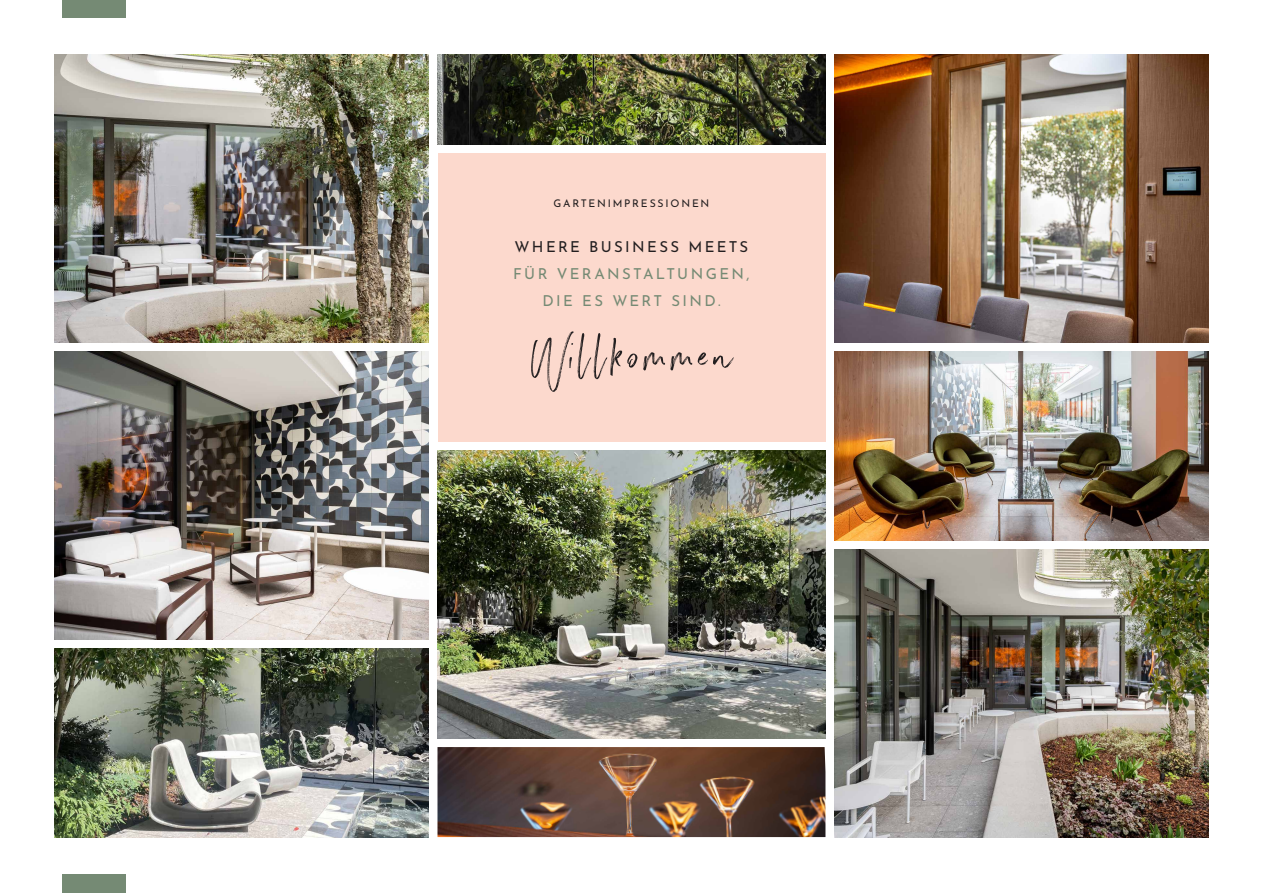
<style>
.page{position:relative;width:1263px;height:893px;background:#fff}
.page>*{position:absolute;margin:0;border:0;box-sizing:border-box;transform-origin:0 0}
.t1{font:60.45px "Wild Spirit";letter-spacing:.07em;color:#231f20}
.t2{font:15px/27px "Josefin Sans";letter-spacing:.155em;color:#758a74;text-align:center}
.t3{font:15px "Josefin Sans";letter-spacing:.155em;color:#231f20}
.t4{font:10.5px "Josefin Sans";letter-spacing:.17em;color:#231f20}
</style>
<div class="page">
<img style="left:54px;top:648px;width:374px;height:189px">
<img style="left:834px;top:549px;width:375px;height:288px">
<img style="left:437px;top:55px;width:388px;height:89px">
<img style="left:54px;top:55px;width:374px;height:287px">
<img style="left:834px;top:351px;width:375px;height:189px">
<img style="left:54px;top:351px;width:374px;height:288px">
<img style="left:834px;top:54px;width:375px;height:288px">
<img style="left:437px;top:450px;width:388px;height:288px">
<img style="left:437px;top:747px;width:388px;height:90px">
<div style="left:62px;top:0;width:64px;height:18px;background:#758a74"></div>
<div style="left:62px;top:875px;width:64px;height:18px;background:#758a74"></div>
<div style="left:437px;top:153px;width:388px;height:288px;background:#fcd9cd"></div>
<p class="t4" style="left:554px;top:195px;width:157px">GARTENIMPRESSIONEN</p>
<p class="t3" style="left:515px;top:236px;width:235px">WHERE BUSINESS MEETS</p>
<p class="t2" style="left:513px;top:259px;width:238px">FÜR VERANSTALTUNGEN,<br>DIE ES WERT SIND.</p>
<h1 class="t1" style="left:530px;top:326px;width:203px">Willkommen</h1>
</div>
